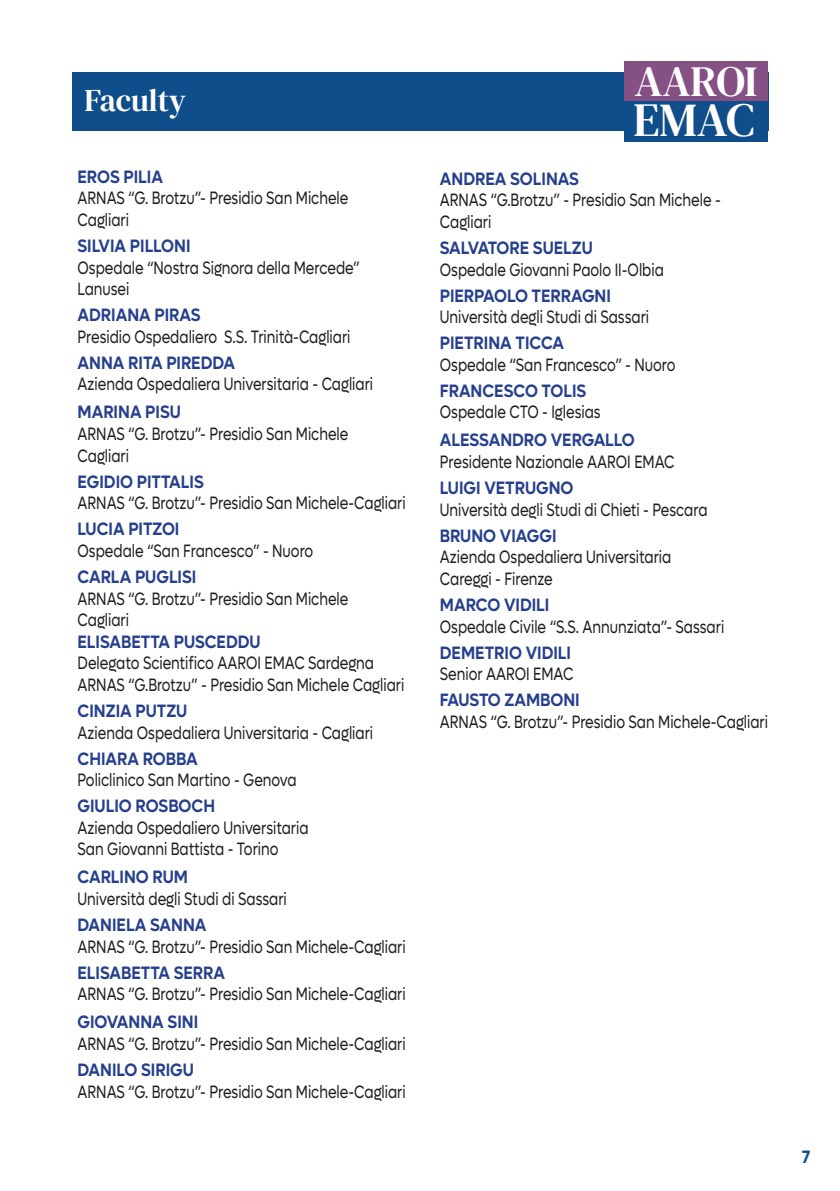
<style>
.page{position:relative;width:840px;height:1191px;background:#fff}
.page>*{position:absolute;margin:0;border:0;box-sizing:border-box;transform-origin:0 0}
.t1{font:47.2px "DM Serif Text";color:#fff}
.t2{font:42.8px "DM Serif Text";letter-spacing:-.01em;color:#fff}
.t3{font:31.4px "DM Serif Text";color:#fff}
.t4{font:18px/21.6px "Lufga";color:#231f20;scale:.78 1}
.t5{font:600 18px "Lufga";color:#253f8e;scale:.9 1}
.t6{font:600 18px "Lufga";color:#0f4e8a;scale:.9 1}
</style>
<div class="page">
<div style="left:72px;top:72px;width:695px;height:58px;background:#0f4e8a"></div>
<div style="left:623px;top:61px;width:144px;height:40px;background:#855084"></div>
<div style="left:623px;top:101px;width:144px;height:41px;background:#0f4e8a"></div>
<h3 class="t3" style="left:84px;top:82px;width:103px">Faculty</h3>
<p class="t5" style="left:77px;top:166px;width:96px">EROS PILIA</p>
<p class="t4" style="left:77px;top:187px;width:348px">ARNAS “G. Brotzu”- Presidio San Michele<br>Cagliari</p>
<p class="t5" style="left:77px;top:235px;width:127px">SILVIA PILLONI</p>
<p class="t4" style="left:77px;top:257px;width:363px">Ospedale “Nostra Signora della Mercede”<br>Lanusei</p>
<p class="t5" style="left:77px;top:304px;width:138px">ADRIANA PIRAS</p>
<p class="t4" style="left:77px;top:326px;width:351px">Presidio Ospedaliero S.S. Trinità-Cagliari</p>
<p class="t5" style="left:77px;top:352px;width:176px">ANNA RITA PIREDDA</p>
<p class="t4" style="left:77px;top:373px;width:380px">Azienda Ospedaliera Universitaria - Cagliari</p>
<p class="t5" style="left:77px;top:401px;width:116px">MARINA PISU</p>
<p class="t4" style="left:77px;top:423px;width:348px">ARNAS “G. Brotzu”- Presidio San Michele<br>Cagliari</p>
<p class="t5" style="left:77px;top:471px;width:142px">EGIDIO PITTALIS</p>
<p class="t4" style="left:77px;top:492px;width:422px">ARNAS “G. Brotzu”- Presidio San Michele-Cagliari</p>
<p class="t5" style="left:77px;top:518px;width:115px">LUCIA PITZOI</p>
<p class="t4" style="left:77px;top:540px;width:303px">Ospedale “San Francesco” - Nuoro</p>
<p class="t5" style="left:77px;top:566px;width:133px">CARLA PUGLISI</p>
<p class="t4" style="left:77px;top:587px;width:348px">ARNAS “G. Brotzu”- Presidio San Michele<br>Cagliari</p>
<p class="t5" style="left:77px;top:631px;width:205px">ELISABETTA PUSCEDDU</p>
<p class="t4" style="left:77px;top:652px;width:420px">Delegato Scientifico AAROI EMAC Sardegna<br>ARNAS “G.Brotzu” - Presidio San Michele Cagliari</p>
<p class="t5" style="left:77px;top:700px;width:123px">CINZIA PUTZU</p>
<p class="t4" style="left:77px;top:721px;width:380px">Azienda Ospedaliera Universitaria - Cagliari</p>
<p class="t5" style="left:77px;top:747px;width:135px">CHIARA ROBBA</p>
<p class="t4" style="left:77px;top:769px;width:282px">Policlinico San Martino - Genova</p>
<p class="t5" style="left:77px;top:795px;width:154px">GIULIO ROSBOCH</p>
<p class="t4" style="left:77px;top:817px;width:297px">Azienda Ospedaliero Universitaria<br>San Giovanni Battista - Torino</p>
<p class="t5" style="left:77px;top:866px;width:124px">CARLINO RUM</p>
<p class="t4" style="left:77px;top:888px;width:269px">Università degli Studi di Sassari</p>
<p class="t5" style="left:77px;top:914px;width:145px">DANIELA SANNA</p>
<p class="t4" style="left:77px;top:935px;width:422px">ARNAS “G. Brotzu”- Presidio San Michele-Cagliari</p>
<p class="t5" style="left:77px;top:961px;width:165px">ELISABETTA SERRA</p>
<p class="t4" style="left:77px;top:983px;width:422px">ARNAS “G. Brotzu”- Presidio San Michele-Cagliari</p>
<p class="t5" style="left:77px;top:1011px;width:135px">GIOVANNA SINI</p>
<p class="t4" style="left:77px;top:1033px;width:422px">ARNAS “G. Brotzu”- Presidio San Michele-Cagliari</p>
<p class="t5" style="left:77px;top:1059px;width:131px">DANILO SIRIGU</p>
<p class="t4" style="left:77px;top:1080px;width:422px">ARNAS “G. Brotzu”- Presidio San Michele-Cagliari</p>
<h2 class="t2" style="left:634px;top:56px;width:124px">AAROI</h2>
<h1 class="t1" style="left:633px;top:92px;width:123px">EMAC</h1>
<p class="t5" style="left:439px;top:168px;width:156px">ANDREA SOLINAS</p>
<p class="t4" style="left:439px;top:189px;width:361px">ARNAS “G.Brotzu” - Presidio San Michele -<br>Cagliari</p>
<p class="t5" style="left:439px;top:237px;width:171px">SALVATORE SUELZU</p>
<p class="t4" style="left:439px;top:259px;width:288px">Ospedale Giovanni Paolo II-Olbia</p>
<p class="t5" style="left:439px;top:285px;width:191px">PIERPAOLO TERRAGNI</p>
<p class="t4" style="left:439px;top:306px;width:269px">Università degli Studi di Sassari</p>
<p class="t5" style="left:439px;top:332px;width:140px">PIETRINA TICCA</p>
<p class="t4" style="left:439px;top:354px;width:303px">Ospedale “San Francesco” - Nuoro</p>
<p class="t5" style="left:439px;top:380px;width:164px">FRANCESCO TOLIS</p>
<p class="t4" style="left:439px;top:401px;width:207px">Ospedale CTO - Iglesias</p>
<p class="t5" style="left:439px;top:429px;width:218px">ALESSANDRO VERGALLO</p>
<p class="t4" style="left:439px;top:451px;width:302px">Presidente Nazionale AAROI EMAC</p>
<p class="t5" style="left:439px;top:477px;width:150px">LUIGI VETRUGNO</p>
<p class="t4" style="left:439px;top:499px;width:344px">Università degli Studi di Chieti - Pescara</p>
<p class="t5" style="left:439px;top:525px;width:131px">BRUNO VIAGGI</p>
<p class="t4" style="left:439px;top:546px;width:298px">Azienda Ospedaliera Universitaria<br>Careggi - Firenze</p>
<p class="t5" style="left:439px;top:594px;width:123px">MARCO VIDILI</p>
<p class="t4" style="left:439px;top:615px;width:366px">Ospedale Civile “S.S. Annunziata”- Sassari</p>
<p class="t5" style="left:439px;top:641px;width:147px">DEMETRIO VIDILI</p>
<p class="t4" style="left:439px;top:663px;width:173px">Senior AAROI EMAC</p>
<p class="t5" style="left:439px;top:689px;width:157px">FAUSTO ZAMBONI</p>
<p class="t4" style="left:439px;top:711px;width:422px">ARNAS “G. Brotzu”- Presidio San Michele-Cagliari</p>
<p class="t6" style="left:801px;top:1145px;width:11px">7</p>
</div>
